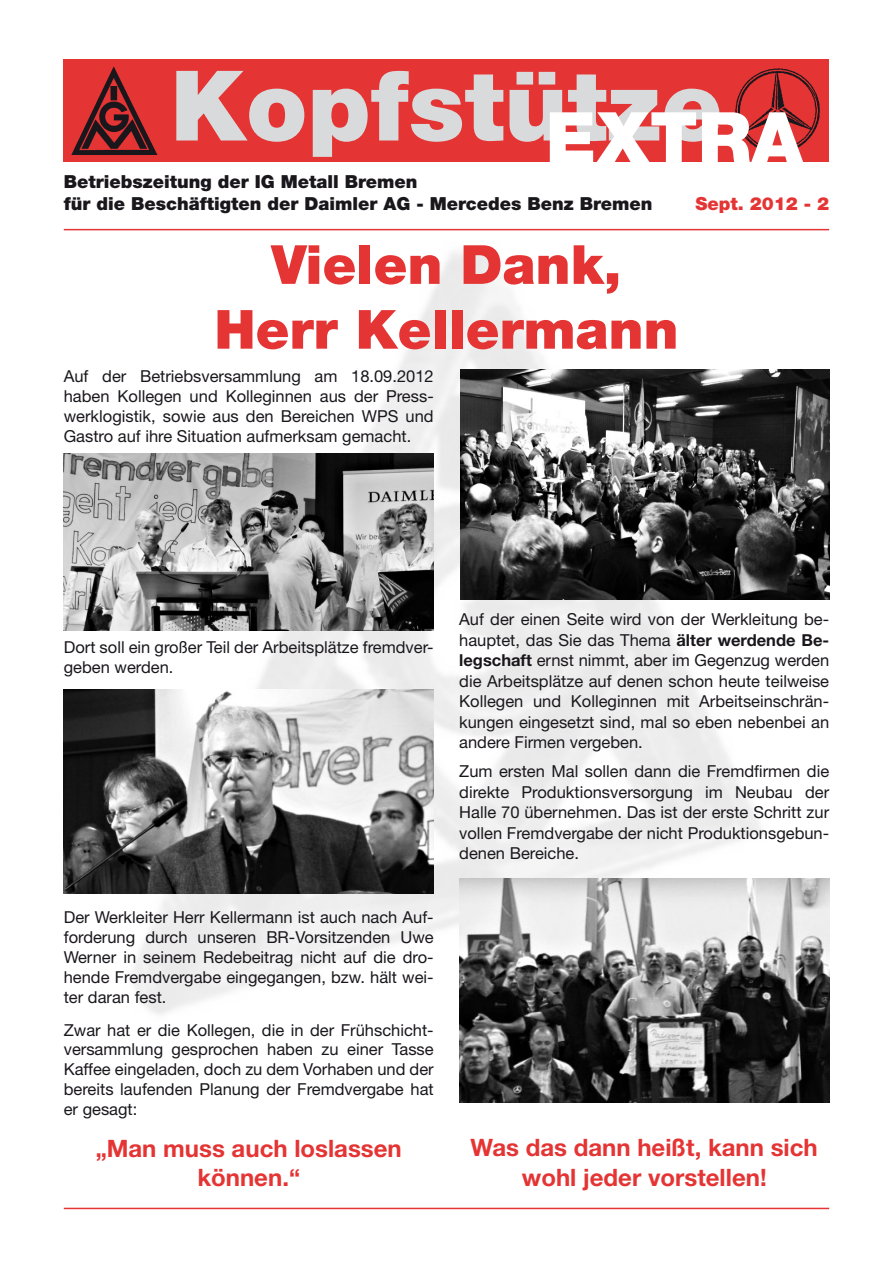
<style>
.page{position:relative;width:893px;height:1263px;background:#fff}
.page>*{position:absolute;margin:0;border:0;box-sizing:border-box;transform-origin:0 0}
.t1{font:900 97.5px "Helvetica Neue";color:#d9dadb}
.t2{font:900 72px "Helvetica Neue";color:#fff}
.t3{font:900 54px/64.8px "Helvetica Neue";color:#e53434;text-align:center}
.t4{font:700 24px/29px "Helvetica Neue";color:#e53434;text-align:center}
.t5{font:900 18px/21.6px "Helvetica Neue";color:#1a171c}
.t6{font:900 18px "Helvetica Neue";color:#e53434}
.t7{font:16.5px/20px "Helvetica Neue";color:#1a171c;text-align:justify}
.s1{font-weight:700}
</style>
<div class="page">
<img style="left:124px;top:249px;width:637px;height:765px">
<hr style="left:64px;top:1208px;width:765px;height:1px;background:#e53434">
<div style="left:64px;top:60px;width:765px;height:102px;background:#e53434"></div>
<hr style="left:64px;top:229px;width:765px;height:1px;background:#e53434">
<img style="left:72px;top:67px;width:86px;height:88px">
<img style="left:735px;top:68px;width:85px;height:85px">
<img style="left:64px;top:454px;width:370px;height:176px">
<img style="left:460px;top:369px;width:369px;height:231px">
<img style="left:459px;top:878px;width:370px;height:225px">
<img style="left:64px;top:690px;width:370px;height:203px">
<h1 class="t1" style="left:170px;top:48px;width:554px">Kopfstütze</h1>
<p class="t5" style="left:64px;top:171px;width:590px">Betriebszeitung der IG Metall Bremen<br>für die Beschäftigten der Daimler AG - Mercedes Benz Bremen</p>
<h2 class="t2" style="left:546px;top:95px;width:259px">EXTRA</h2>
<p class="t6" style="left:695px;top:193px;width:135px">Sept. 2012 - 2</p>
<h3 class="t3" style="left:214px;top:232px;width:466px">Vielen Dank,<br>Herr Kellermann</h3>
<p class="t7" style="left:64px;top:366px;width:371px">Auf der Betriebsversammlung am 18.09.2012 haben Kollegen und Kolleginnen aus der Press&shy;werklogistik, sowie aus den Bereichen WPS und Gastro auf ihre Situation aufmerksam gemacht.</p>
<p class="t7" style="left:64px;top:637px;width:371px">Dort soll ein großer Teil der Arbeitsplätze fremdver&shy;geben werden.</p>
<p class="t7" style="left:64px;top:907px;width:371px">Der Werkleiter Herr Kellermann ist auch nach Auf&shy;forderung durch unseren BR-Vorsitzenden Uwe Werner in seinem Redebeitrag nicht auf die dro&shy;hende Fremdvergabe eingegangen, bzw. hält wei&shy;ter daran fest.</p>
<p class="t7" style="left:64px;top:1019px;width:371px">Zwar hat er die Kollegen, die in der Frühschicht&shy;versammlung gesprochen haben zu einer Tasse Kaffee eingeladen, doch zu dem Vorhaben und der bereits laufenden Planung der Fremdvergabe hat er gesagt:</p>
<h3 class="t4" style="left:96px;top:1133px;width:308px">„Man muss auch loslassen können.“</h3>
<p class="t7" style="left:459px;top:609px;width:371px;line-height:20.4px">Auf der einen Seite wird von der Werkleitung be&shy;hauptet, das Sie das Thema <span class="s1">älter werdende Be&shy;legschaft</span> ernst nimmt, aber im Gegenzug werden die Arbeitsplätze auf denen schon heute teilweise Kollegen und Kolleginnen mit Arbeitseinschrän&shy;kungen eingesetzt sind, mal so eben nebenbei an andere Firmen vergeben.</p>
<p class="t7" style="left:459px;top:761px;width:371px;line-height:20.4px">Zum ersten Mal sollen dann die Fremdfirmen die direkte Produktionsversorgung im Neubau der Halle 70 übernehmen. Das ist der erste Schritt zur vollen Fremdvergabe der nicht Produktionsgebun&shy;denen Bereiche.</p>
<h3 class="t4" style="left:471px;top:1132px;width:349px;line-height:29.4px">Was das dann heißt, kann sich wohl jeder vorstellen!</h3>
</div>
